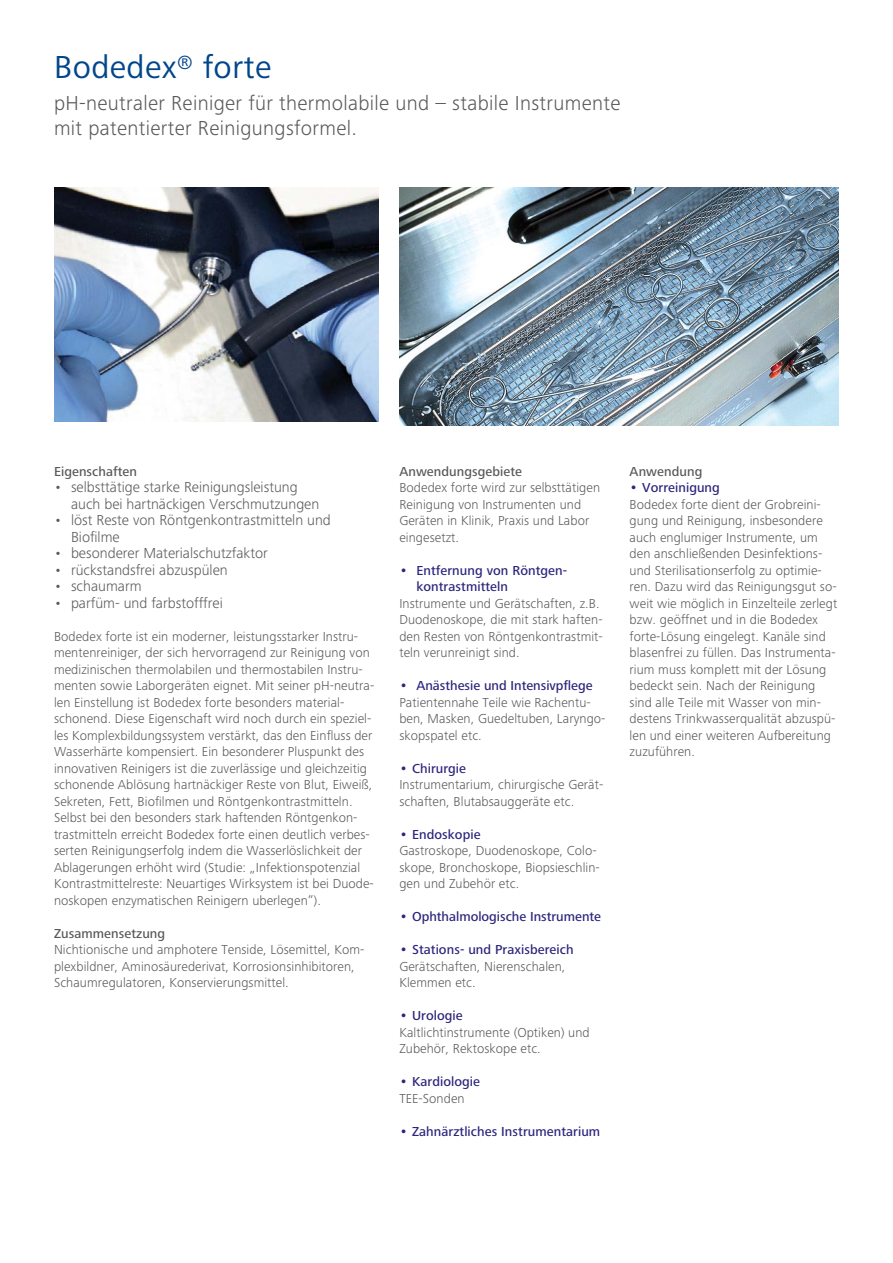
<style>
.page{position:relative;width:893px;height:1263px;background:#fff}
.page>*{position:absolute;margin:0;border:0;box-sizing:border-box;transform-origin:0 0}
.t1{font:33px "Frutiger Next LTW1 G";letter-spacing:.015em;color:#00468b}
.t2{font:300 21px/25.5px "Frutiger Next LTW1 G";letter-spacing:.015em;color:#58595b}
.t3{font:300 15px/16.5px "Frutiger Next LTW1 G";color:#58595b}
.t4{font:300 13.5px/16.5px "Frutiger Next LTW1 G";letter-spacing:.005em;color:#58595b}
.t5{font:500 13.5px/16.5px "Frutiger Next LTW1 G";letter-spacing:.005em;color:#2d257d}
.t6{font:500 13.5px "Frutiger Next LTW1 G";letter-spacing:.005em;color:#58595b}
.s1{font-size:15px}
.s2{font-weight:500;font-size:15px;color:#2d257d}
.s3{font-weight:500;color:#2d257d}
.s4{font-weight:300;color:#58595b}
</style>
<div class="page">
<img style="left:54px;top:187px;width:324px;height:234px">
<img style="left:399px;top:187px;width:439px;height:238px">
<h1 class="t1" style="left:54px;top:54px;width:219px">Bodedex<sup>®</sup> forte</h1>
<h2 class="t2" style="left:54px;top:92px;width:568px">pH-neutraler Reiniger für thermolabile und – stabile Instrumente mit patentierter Reinigungsformel.</h2>
<p class="t6" style="left:54px;top:466px;width:85px">Eigenschaften</p>
<p class="t3" style="left:71px;top:480px;width:250px;text-indent:-17px">• selbsttätige starke Reinigungsleistung auch bei hartnäckigen Verschmutzungen</p>
<p class="t3" style="left:71px;top:513px;width:261px;text-indent:-17px">• löst Reste von Röntgenkontrastmitteln und<br>Biofilme</p>
<p class="t3" style="left:54px;top:546px;width:215px">• besonderer Materialschutzfaktor</p>
<p class="t3" style="left:54px;top:563px;width:175px">• rückstandsfrei abzuspülen</p>
<p class="t3" style="left:54px;top:579px;width:89px">• schaumarm</p>
<p class="t3" style="left:54px;top:596px;width:170px">• parfüm- und farbstofffrei</p>
<p class="t4" style="left:54px;top:629px;width:322px">Bodedex forte ist ein moderner, leistungsstarker Instru&shy;mentenreiniger, der sich hervorragend zur Reinigung von medizinischen thermolabilen und thermostabilen Instru&shy;menten sowie Laborgeräten eignet. Mit seiner pH-neutra&shy;len Einstellung ist Bodedex forte besonders material&shy;schonend. Diese Eigenschaft wird noch durch ein speziel&shy;les Komplexbildungssystem verstärkt, das den Einfluss der Wasserhärte kompensiert. Ein besonderer Pluspunkt des innovativen Reinigers ist die zuverlässige und gleichzeitig schonende Ablösung hartnäckiger Reste von Blut, Eiweiß, Sekreten, Fett, Biofilmen und Röntgenkontrastmitteln.<br>Selbst bei den besonders stark haftenden Röntgenkon&shy;trastmitteln erreicht Bodedex forte einen deutlich verbes&shy;serten Reinigungserfolg indem die Wasserlöslichkeit der Ablagerungen erhöht wird (Studie: „Infektionspotenzial Kontrastmittelreste: Neuartiges Wirksystem ist bei Duode&shy;noskopen enzymatischen Reinigern uberlegen”).</p>
<p class="t6" style="left:54px;top:928px;width:113px">Zusammensetzung</p>
<p class="t4" style="left:54px;top:943px;width:312px">Nichtionische und amphotere Tenside, Lösemittel, Kom&shy;plexbildner, Aminosäurederivat, Korrosionsinhibitoren,<br>Schaumregulatoren, Konservierungsmittel.</p>
<p class="t6" style="left:399px;top:466px;width:124px">Anwendungsgebiete</p>
<p class="t4" style="left:399px;top:481px;width:202px">Bodedex forte wird zur selbsttätigen<br>Reinigung von Instrumenten und<br>Geräten in Klinik, Praxis und Labor eingesetzt.</p>
<p class="t5" style="left:416px;top:563px;width:152px;text-indent:-17px"><span class="s1">•</span> Entfernung von Röntgen&shy;kontrastmitteln</p>
<p class="t4" style="left:399px;top:596px;width:205px">Instrumente und Gerätschaften, z.B.<br>Duodenoskope, die mit stark haften&shy;den Resten von Röntgenkontrastmit&shy;teln verunreinigt sind.</p>
<p class="t4" style="left:399px;top:679px;width:208px"><span class="s2">•</span> <span class="s3">Anästhesie und Intensivpflege<br></span>Patientennahe Teile wie Rachentu&shy;ben, Masken, Guedeltuben, Laryngo&shy;skopspatel etc.</p>
<p class="t4" style="left:399px;top:761px;width:205px"><span class="s2">•</span> <span class="s3">Chirurgie<br></span>Instrumentarium, chirurgische Gerät&shy;schaften, Blutabsauggeräte etc.</p>
<p class="t4" style="left:399px;top:827px;width:202px"><span class="s2">•</span> <span class="s3">Endoskopie<br></span>Gastroskope, Duodenoskope, Colo&shy;skope, Bronchoskope, Biopsieschlin&shy;gen und Zubehör etc.</p>
<p class="t5" style="left:399px;top:910px;width:203px"><span class="s1">•</span> Ophthalmologische Instrumente</p>
<p class="t4" style="left:399px;top:943px;width:176px"><span class="s2">•</span> <span class="s3">Stations- und Praxisbereich<br></span>Gerätschaften, Nierenschalen,<br>Klemmen etc.</p>
<p class="t4" style="left:399px;top:1009px;width:192px"><span class="s2">•</span> <span class="s3">Urologie<br></span>Kaltlichtinstrumente (Optiken) und<br>Zubehör, Rektoskope etc.</p>
<p class="t5" style="left:399px;top:1075px;width:82px"><span class="s1">•</span> Kardiologie<br><span class="s4">TEE-Sonden</span></p>
<p class="t5" style="left:399px;top:1124px;width:202px"><span class="s1">•</span> Zahnärztliches Instrumentarium</p>
<p class="t6" style="left:630px;top:466px;width:74px">Anwendung</p>
<p class="t4" style="left:630px;top:481px;width:209px"><span class="s2">•</span> <span class="s3">Vorreinigung<br></span>Bodedex forte dient der Grobreini&shy;gung und Reinigung, insbesondere auch englumiger Instrumente, um den anschließenden Desinfektions&shy;und Sterilisationserfolg zu optimie&shy;ren. Dazu wird das Reinigungsgut so&shy;weit wie möglich in Einzelteile zerlegt bzw. geöffnet und in die Bodedex forte-Lösung eingelegt. Kanäle sind blasenfrei zu füllen. Das Instrumenta&shy;rium muss komplett mit der Lösung bedeckt sein. Nach der Reinigung sind alle Teile mit Wasser von min&shy;destens Trinkwasserqualität abzuspü&shy;len und einer weiteren Aufbereitung zuzuführen.</p>
</div>
